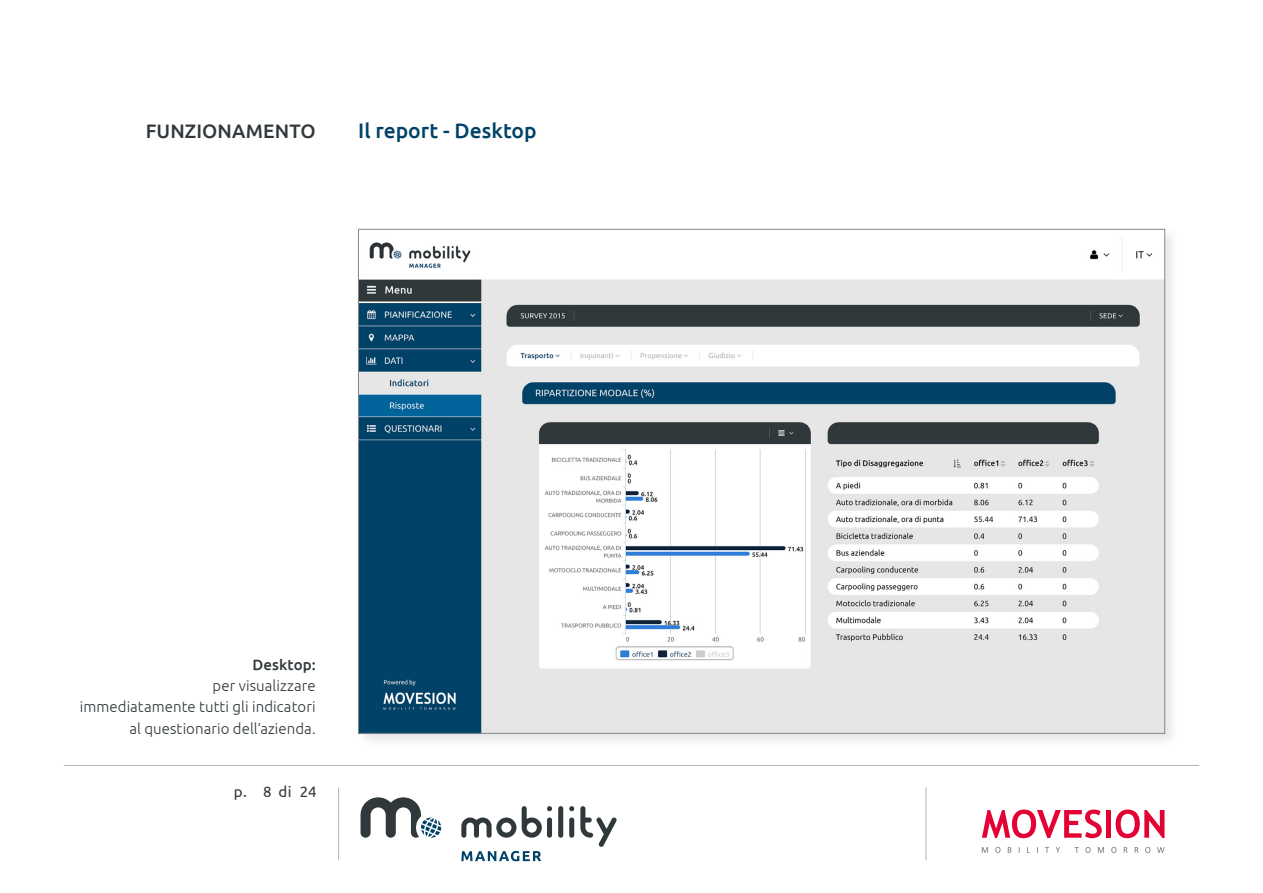
<style>
.page{position:relative;width:1263px;height:893px;background:#fff}
.page>*{position:absolute;margin:0;border:0;box-sizing:border-box;transform-origin:0 0}
.t1{font:500 21px "Ubuntu";color:#004267}
.t2{font:500 19.5px "Ubuntu";letter-spacing:.005em;color:#30383b}
.t3{font:15.15px "Ubuntu";color:#30383b}
.t4{font:300 15px/21.3px "Ubuntu";letter-spacing:.005em;color:#30383b;text-align:right}
.t5{font:500 15px "Ubuntu";letter-spacing:.01em;color:#30383b}
</style>
<div class="page">
<hr style="left:925px;top:787px;width:1px;height:73px;background:#b3b2b2">
<hr style="left:338px;top:787px;width:1px;height:73px;background:#b3b2b2">
<hr style="left:64px;top:765px;width:1135px;height:1px;background:#b3b2b2">
<svg style="left:982px;top:809px;width:120px;height:29px"></svg>
<div style="left:1106px;top:810px;width:5px;height:28px;background:#e40134"></div>
<svg style="left:1115px;top:809px;width:49px;height:29px"></svg>
<svg style="left:982px;top:847px;width:6px;height:6px"></svg>
<svg style="left:995px;top:847px;width:5px;height:6px"></svg>
<svg style="left:1008px;top:847px;width:3px;height:6px"></svg>
<svg style="left:1045px;top:847px;width:4px;height:6px"></svg>
<svg style="left:1056px;top:847px;width:4px;height:6px"></svg>
<svg style="left:1075px;top:847px;width:4px;height:6px"></svg>
<svg style="left:1085px;top:847px;width:5px;height:6px"></svg>
<svg style="left:1098px;top:847px;width:6px;height:6px"></svg>
<svg style="left:1111px;top:847px;width:5px;height:6px"></svg>
<svg style="left:1124px;top:847px;width:3px;height:6px"></svg>
<svg style="left:1135px;top:847px;width:3px;height:6px"></svg>
<svg style="left:1145px;top:847px;width:5px;height:6px"></svg>
<svg style="left:1157px;top:847px;width:7px;height:6px"></svg>
<div style="left:558px;top:806px;width:5px;height:32px;background:#30383b;border-radius:3px"></div>
<svg style="left:461px;top:817px;width:55px;height:21px"></svg>
<svg style="left:522px;top:806px;width:30px;height:32px"></svg>
<div style="left:569px;top:817px;width:5px;height:21px;background:#30383b;border-radius:3px"></div>
<svg style="left:569px;top:806px;width:5px;height:5px"></svg>
<svg style="left:580px;top:806px;width:37px;height:41px"></svg>
<svg style="left:461px;top:851px;width:80px;height:10px"></svg>
<svg style="left:360px;top:797px;width:81px;height:41px"></svg>
<div style="left:355px;top:226px;width:825px;height:522px;background:#000;opacity:.1"></div>
<img style="left:360px;top:231px;width:803px;height:500px">
<h2 class="t2" style="left:146px;top:119px;width:171px">FUNZIONAMENTO</h2>
<h1 class="t1" style="left:358px;top:117px;width:180px">Il report - Desktop</h1>
<p class="t5" style="left:252px;top:655px;width:65px">Desktop:</p>
<p class="t4" style="left:80px;top:675px;width:237px">per visualizzare<br>immediatamente tutti gli indicatori al questionario dell’azienda.</p>
<p class="t3" style="left:234px;top:783px;width:84px">p. 8 di 24</p>
</div>
